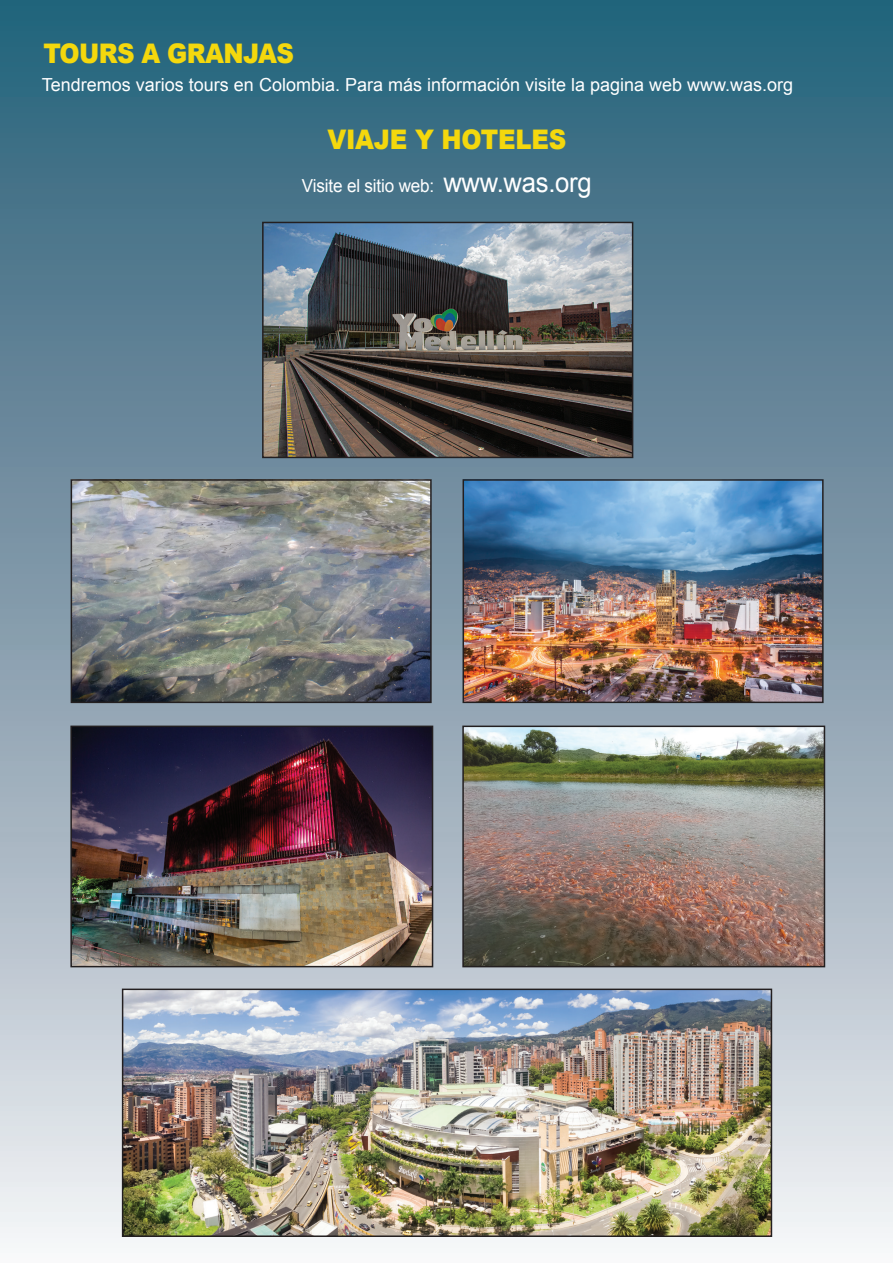
<style>
.page{position:relative;width:893px;height:1263px;background:#fff}
.page>*{position:absolute;margin:0;border:0;box-sizing:border-box;transform-origin:0 0}
.t1{font:900 27px "Arial";letter-spacing:-.025em;color:#f4d80d;scale:.9 1}
.t2{font:18px "Arial";color:#fff}
.t3{font:18px "Arial";color:#fff;scale:.95 1}
.s1{font-size:27px}
</style>
<div class="page">
<div style="left:0;top:0;width:893px;height:1263px;background:linear-gradient(to bottom,#235a73,#f1ecf0)"></div>
<img style="left:125px;top:991px;width:644px;height:243px">
<div style="left:122px;top:988px;width:650px;height:249px;border:2px solid #231f20"></div>
<img style="left:465px;top:728px;width:357px;height:236px">
<div style="left:462px;top:725px;width:363px;height:242px;border:2px solid #231f20"></div>
<img style="left:73px;top:728px;width:357px;height:236px">
<div style="left:70px;top:725px;width:363px;height:242px;border:2px solid #231f20"></div>
<img style="left:466px;top:482px;width:355px;height:218px">
<div style="left:463px;top:479px;width:361px;height:224px;border:2px solid #231f20"></div>
<img style="left:74px;top:482px;width:355px;height:218px">
<div style="left:71px;top:479px;width:361px;height:224px;border:2px solid #231f20"></div>
<img style="left:265px;top:225px;width:365px;height:230px">
<div style="left:262px;top:222px;width:371px;height:236px;border:2px solid #231f20"></div>
<h1 class="t1" style="left:43px;top:34px;width:280px">TOURS A GRANJAS</h1>
<p class="t2" style="left:42px;top:72px;width:753px">Tendremos varios tours en Colombia. Para más información visite la pagina web www.was.org</p>
<h1 class="t1" style="left:327px;top:120px;width:267px">VIAJE Y HOTELES</h1>
<p class="t3" style="left:302px;top:174px;width:307px">Visite el sitio web: <span class="s1">www.was.org</span></p>
</div>
